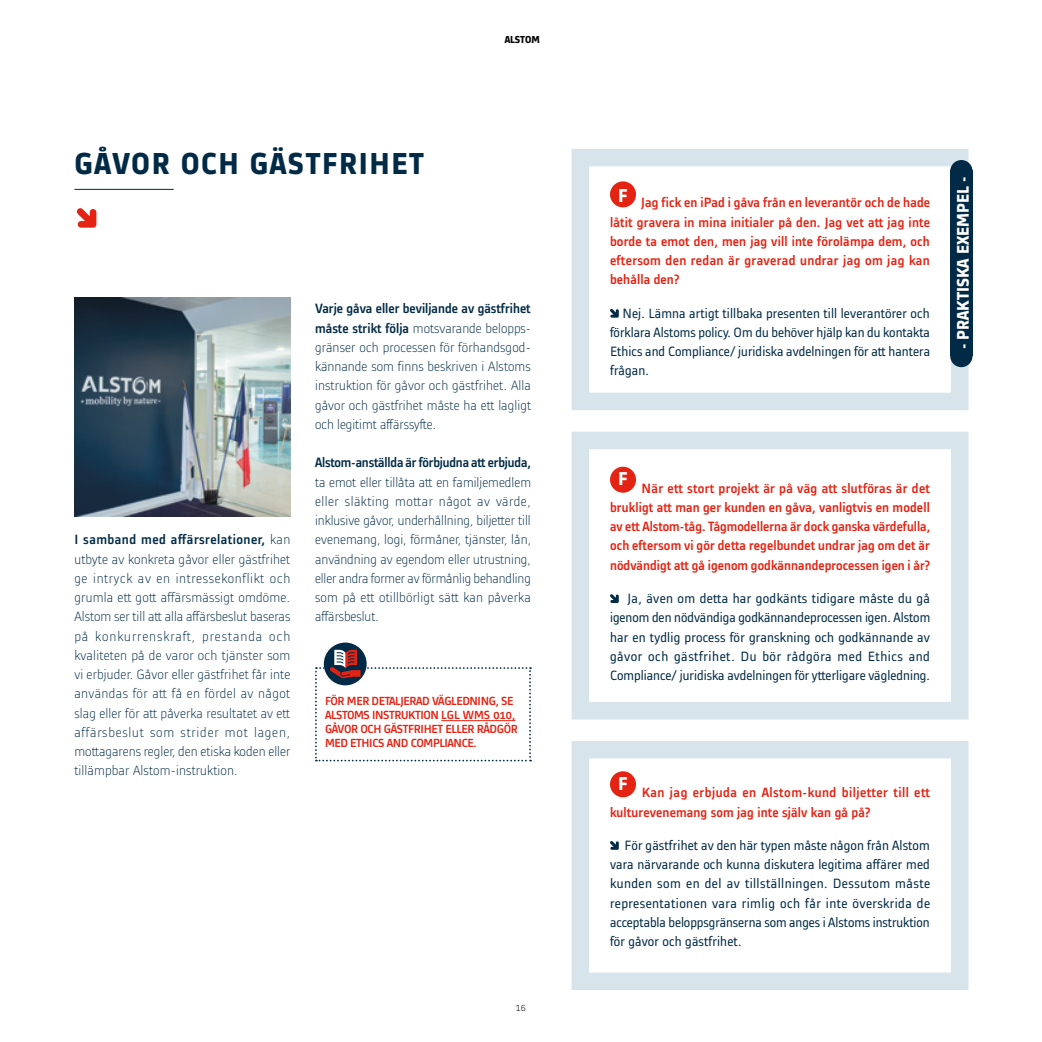
<style>
.page{position:relative;width:1042px;height:1042px;background:#fff}
.page>*{position:absolute;margin:0;border:0;box-sizing:border-box;transform-origin:0 0}
.t1{font:700 31.5px "Alstom";letter-spacing:.05em;color:#002a45}
.t2{font:700 17.5px "Alstom";color:#fff}
.t3{font:300 14px/19.2px "Alstom";letter-spacing:.005em;color:#002a45;text-align:justify}
.t4{font:14px/19.2px "Alstom";letter-spacing:.005em;color:#002a45;text-align:justify}
.t5{font:500 14px/19.2px "Alstom";letter-spacing:.01em;color:#e42313;text-align:justify}
.t6{font:500 14px "Alstom";letter-spacing:-.015em;color:#002a45}
.t7{font:500 12.25px/14px "Alstom";letter-spacing:-.03em;color:#e42313}
.t8{font:700 10.5px "Alstom";color:#000}
.t9{font:300 10.5px "Alstom";color:#000}
.s1{font-weight:500}
</style>
<div class="page">
<hr style="left:74px;top:189px;width:100px;height:1px;background:#002a45">
<svg style="left:77px;top:208px;width:19px;height:20px"></svg>
<svg style="left:571px;top:149px;width:402px;height:261px"></svg>
<svg style="left:571px;top:431px;width:398px;height:289px"></svg>
<svg style="left:571px;top:741px;width:398px;height:249px"></svg>
<div style="left:610px;top:181px;width:26px;height:26px;background:#e42313;border-radius:50%"></div>
<svg style="left:610px;top:309px;width:9px;height:9px"></svg>
<div style="left:610px;top:467px;width:26px;height:26px;background:#e42313;border-radius:50%"></div>
<svg style="left:610px;top:594px;width:9px;height:9px"></svg>
<div style="left:610px;top:771px;width:26px;height:26px;background:#e42313;border-radius:50%"></div>
<svg style="left:610px;top:841px;width:9px;height:9px"></svg>
<div style="left:950px;top:170px;width:22px;height:186px;background:#002a45"></div>
<div style="left:950px;top:345px;width:22px;height:22px;background:#002a45;border-radius:50%"></div>
<div style="left:950px;top:160px;width:22px;height:22px;background:#002a45;border-radius:50%"></div>
<img style="left:74px;top:298px;width:216px;height:218px">
<svg style="left:324px;top:642px;width:43px;height:43px"></svg>
<svg style="left:315px;top:650px;width:216px;height:111px"></svg>
<h1 class="t1" style="left:74px;top:142px;width:351px">GÅVOR OCH GÄSTFRIHET</h1>
<p class="t8" style="left:505px;top:32px;width:37px">ALSTOM</p>
<p class="t3" style="left:74px;top:529px;width:217px"><span class="s1">I samband med affärsrelationer,</span> kan utbyte av konkreta gåvor eller gästfrihet ge intryck av en intressekonflikt och grumla ett gott affärsmässigt omdöme.<br>Alstom ser till att alla affärsbeslut baseras på konkurrenskraft, prestanda och kvaliteten på de varor och tjänster som vi erbjuder. Gåvor eller gästfrihet får inte användas för att få en fördel av något slag eller för att påverka resultatet av ett affärsbeslut som strider mot lagen, mottagarens regler, den etiska koden eller tillämpbar Alstom-instruktion.</p>
<p class="t3" style="left:315px;top:298px;width:217px"><span class="s1">Varje gåva eller beviljande av gästfrihet måste strikt följa</span> motsvarande belopps&shy;gränser och processen för förhandsgod&shy;kännande som finns beskriven i Alstoms instruktion för gåvor och gästfrihet. Alla gåvor och gästfrihet måste ha ett lagligt och legitimt affärssyfte.</p>
<p class="t6" style="left:315px;top:453px;width:217px">Alstom-anställda är förbjudna att erbjuda,</p>
<p class="t3" style="left:315px;top:471px;width:217px">ta emot eller tillåta att en familjemedlem eller släkting mottar något av värde, inklusive gåvor, underhållning, biljetter till evenemang, logi, förmåner, tjänster, lån, användning av egendom eller utrustning, eller andra former av förmånlig behandling som på ett otillbörligt sätt kan påverka affärsbeslut.</p>
<p class="t7" style="left:325px;top:693px;width:194px">FÖR MER DETALJERAD VÄGLEDNING, SE<br>ALSTOMS INSTRUKTION LGL WMS 010,<br>GÅVOR OCH GÄSTFRIHET ELLER RÅDGÖR<br>MED ETHICS AND COMPLIANCE.</p>
<p class="t9" style="left:516px;top:1000px;width:12px">16</p>
<p class="t5" style="left:610px;top:192px;width:322px;text-indent:8px"><sup>F</sup> Jag fick en iPad i gåva från en leverantör och de hade låtit gravera in mina initialer på den. Jag vet att jag inte borde ta emot den, men jag vill inte förolämpa dem, och eftersom den redan är graverad undrar jag om jag kan behålla den?</p>
<p class="t4" style="left:610px;top:302px;width:321px;text-indent:12px">Nej. Lämna artigt tillbaka presenten till leverantörer och förklara Alstoms policy. Om du behöver hjälp kan du kontakta Ethics and Compliance/ juridiska avdelningen för att hantera frågan.</p>
<p class="t2" style="left:951px;top:349px;width:174px;rotate:-90deg">- PRAKTISKA EXEMPEL -</p>
<p class="t5" style="left:610px;top:477px;width:322px;text-align:center"><sup>F</sup> När ett stort projekt är på väg att slutföras är det brukligt att man ger kunden en gåva, vanligtvis en modell av ett Alstom-tåg. Tågmodellerna är dock ganska värdefulla, och eftersom vi gör detta regelbundet undrar jag om det är nödvändigt att gå igenom godkännandeprocessen igen i år?</p>
<p class="t4" style="left:610px;top:587px;width:322px;text-indent:17px">Ja, även om detta har godkänts tidigare måste du gå igenom den nödvändiga godkännandeprocessen igen. Alstom har en tydlig process för granskning och godkännande av gåvor och gästfrihet. Du bör rådgöra med Ethics and Compliance/ juridiska avdelningen för ytterligare vägledning.</p>
<p class="t5" style="left:610px;top:782px;width:321px;text-indent:8px"><sup>F</sup> Kan jag erbjuda en Alstom-kund biljetter till ett kulturevenemang som jag inte själv kan gå på?</p>
<p class="t4" style="left:610px;top:834px;width:322px;text-indent:15px">För gästfrihet av den här typen måste någon från Alstom vara närvarande och kunna diskutera legitima affärer med kunden som en del av tillställningen. Dessutom måste representationen vara rimlig och får inte överskrida de acceptabla beloppsgränserna som anges i Alstoms instruktion för gåvor och gästfrihet.</p>
</div>
